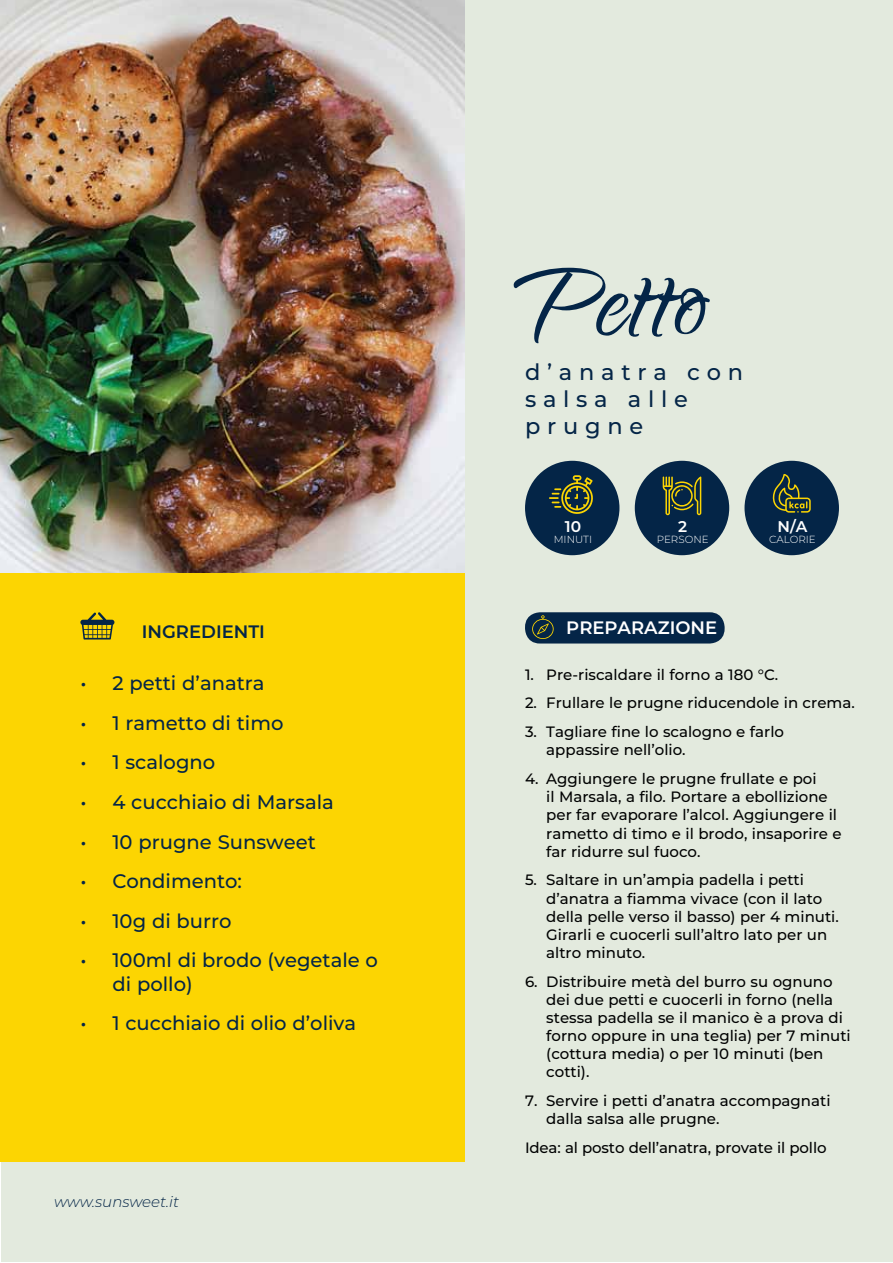
<style>
.page{position:relative;width:893px;height:1263px;background:#fff}
.page>*{position:absolute;margin:0;border:0;box-sizing:border-box;transform-origin:0 0}
.t1{font:134.1px "Qwigley";color:#042547}
.t2{font:500 22.5px/27.2px "Montserrat";letter-spacing:.3em;color:#042547}
.t3{font:500 19.5px/23.5px "Montserrat";color:#042547}
.t4{font:600 18px "Montserrat";color:#fff}
.t5{font:600 18px "Montserrat";color:#042547}
.t6{font:600 15.45px "Montserrat";color:#fff}
.t7{font:500 15px/18px "Montserrat";color:#000101}
.t8{font:italic 300 15px "Montserrat";color:#042547}
.t9{font:300 10.35px "Montserrat";color:#fff}
</style>
<div class="page">
<div style="left:1px;top:1px;width:891px;height:1261px;background:#e3eade"></div>
<div style="left:0;top:572px;width:464px;height:590px;background:#fcd502"></div>
<img style="left:0;top:0;width:464px;height:572px">
<div style="left:635px;top:461px;width:94px;height:94px;background:#042547;border-radius:50%"></div>
<svg style="left:663px;top:476px;width:38px;height:39px"></svg>
<div style="left:525px;top:461px;width:94px;height:94px;background:#042547;border-radius:50%"></div>
<svg style="left:549px;top:475px;width:44px;height:39px"></svg>
<div style="left:744px;top:461px;width:95px;height:94px;background:#042547;border-radius:50%"></div>
<svg style="left:772px;top:474px;width:39px;height:39px"></svg>
<div style="left:525px;top:612px;width:200px;height:31px;background:#042547;border-radius:15px"></div>
<svg style="left:532px;top:615px;width:22px;height:24px"></svg>
<svg style="left:80px;top:612px;width:34px;height:27px"></svg>
<h1 class="t1" style="left:513px;top:230px;width:194px">Petto</h1>
<h2 class="t2" style="left:525px;top:357px;width:220px">d’anatra con salsa alle prugne</h2>
<p class="t6" style="left:565px;top:516px;width:18px">10</p>
<p class="t9" style="left:554px;top:532px;width:37px">MINUTI</p>
<p class="t6" style="left:678px;top:516px;width:11px">2</p>
<p class="t9" style="left:657px;top:532px;width:8px">PERSO</p>
<p class="t9" style="left:693px;top:532px;width:15px">NE</p>
<p class="t5" style="left:142px;top:619px;width:125px">I NGREDIENTI</p>
<p class="t4" style="left:566px;top:615px;width:152px">PREPARAZIONE</p>
<p class="t6" style="left:777px;top:516px;width:31px">N/A</p>
<p class="t9" style="left:769px;top:532px;width:22px">CALORIE</p>
<h3 class="t3" style="left:80px;top:671px;width:186px">• 2 petti d’anatra</h3>
<h3 class="t3" style="left:80px;top:710px;width:205px">• 1 rametto di timo</h3>
<h3 class="t3" style="left:80px;top:750px;width:136px">• 1 scalogno</h3>
<h3 class="t3" style="left:80px;top:789px;width:255px">• 4 cucchiaio di Marsala</h3>
<h3 class="t3" style="left:80px;top:829px;width:237px">• 10 prugne Sunsweet</h3>
<h3 class="t3" style="left:80px;top:869px;width:163px">• Condimento:</h3>
<h3 class="t3" style="left:80px;top:908px;width:153px">• 10g di burro</h3>
<h3 class="t3" style="left:112px;top:948px;width:267px;text-indent:-32px">• 100ml di brodo (vegetale o di pollo)</h3>
<h3 class="t3" style="left:80px;top:1011px;width:277px">• 1 cucchiaio di olio d’oliva</h3>
<p class="t8" style="left:54px;top:1192px;width:127px">www.sunsweet.it</p>
<p class="t7" style="left:525px;top:665px;width:255px">1. Pre-riscaldare il forno a 180 °C.</p>
<p class="t7" style="left:525px;top:693px;width:331px">2. Frullare le prugne riducendole in crema.</p>
<p class="t7" style="left:546px;top:722px;width:239px;text-indent:-21px">3. Tagliare fine lo scalogno e farlo appassire nell’olio.</p>
<p class="t7" style="left:546px;top:769px;width:297px;text-indent:-21px">4. Aggiungere le prugne frullate e poi<br>il Marsala, a filo. Portare a ebollizione per far evaporare l’alcol. Aggiungere il rametto di timo e il brodo, insaporire e far ridurre sul fuoco.</p>
<p class="t7" style="left:546px;top:870px;width:294px;text-indent:-21px">5. Saltare in un’ampia padella i petti d’anatra a fiamma vivace (con il lato della pelle verso il basso) per 4 minuti.<br>Girarli e cuocerli sull’altro lato per un altro minuto.</p>
<p class="t7" style="left:546px;top:972px;width:306px;text-indent:-21px">6. Distribuire metà del burro su ognuno dei due petti e cuocerli in forno (nella stessa padella se il manico è a prova di forno oppure in una teglia) per 7 minuti (cottura media) o per 10 minuti (ben cotti).</p>
<p class="t7" style="left:546px;top:1091px;width:286px;text-indent:-21px">7. Servire i petti d’anatra accompagnati dalla salsa alle prugne.</p>
<p class="t7" style="left:525px;top:1138px;width:303px">Idea: al posto dell’anatra, provate il pollo</p>
</div>
